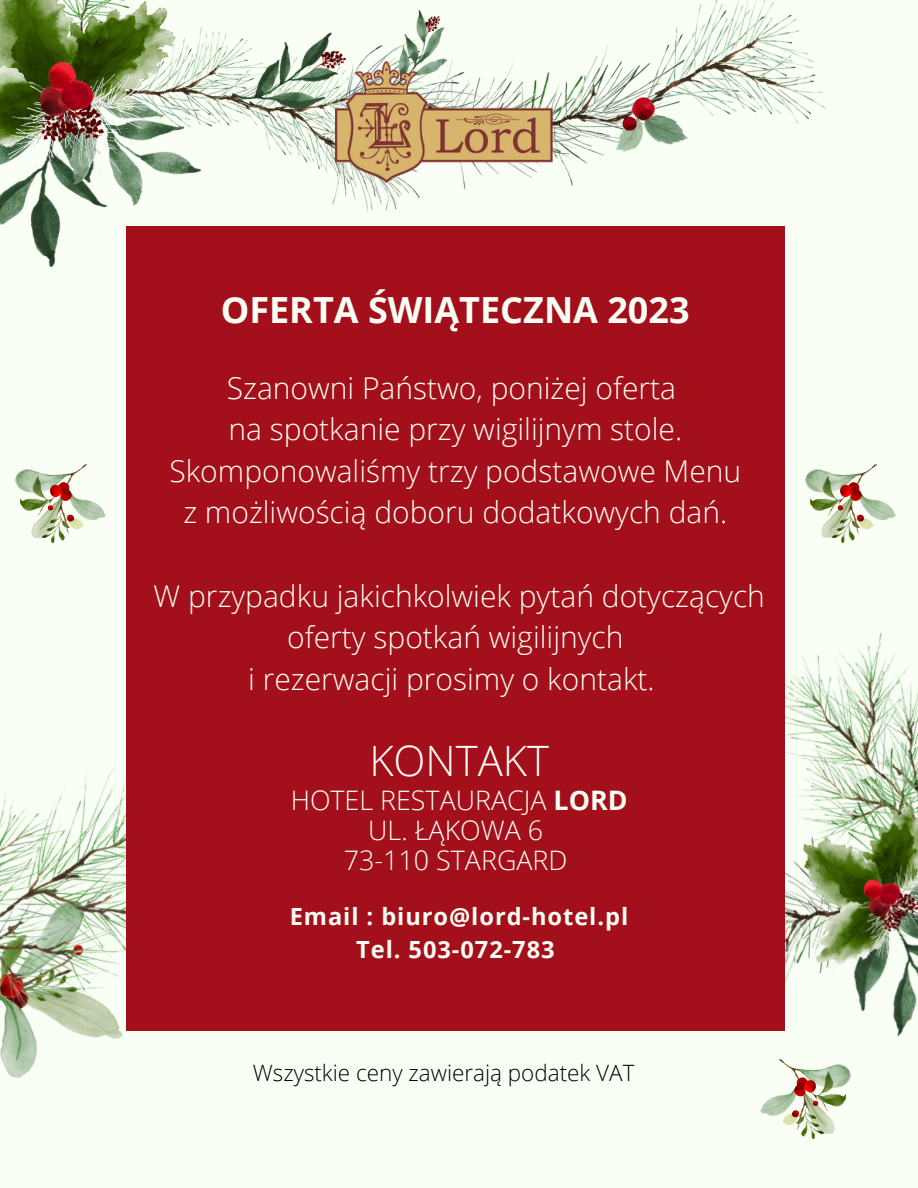
<style>
.page{position:relative;width:918px;height:1188px;background:#fafff5}
.page>*{position:absolute;margin:0;border:0;box-sizing:border-box;transform-origin:0 0}
.t1{font:300 41.85px "Open Sans";color:#fafff5}
.t2{font:700 36px "Open Sans";color:#fafff5}
.t3{font:300 30px/41.7px "Open Sans";color:#fafff5;text-align:center}
.t4{font:300 26.85px "Open Sans";color:#fafff5}
.t5{font:700 23.7px "Open Sans";letter-spacing:.04em;color:#fafff5}
.t6{font:300 22.5px "Open Sans";color:#000}
.s1{font-weight:700}
</style>
<div class="page">
<img style="left:0;top:0;width:826px;height:266px">
<img style="left:785px;top:632px;width:133px;height:85px">
<img style="left:785px;top:717px;width:133px;height:361px">
<img style="left:805px;top:464px;width:90px;height:79px">
<img style="left:760px;top:1059px;width:90px;height:79px">
<img style="left:0;top:765px;width:126px;height:313px">
<div style="left:126px;top:227px;width:659px;height:804px;background:#a3101b"></div>
<img style="left:335px;top:62px;width:218px;height:120px">
<img style="left:15px;top:464px;width:90px;height:79px">
<p class="t2" style="left:221px;top:284px;width:470px">OFERTA ŚWIĄTECZNA 2023</p>
<p class="t3" style="left:227px;top:366px;width:451px">Szanowni Państwo, poniżej oferta</p>
<p class="t3" style="left:169px;top:408px;width:573px">na spotkanie przy wigilijnym stole.<br>Skomponowaliśmy trzy podstawowe Menu</p>
<p class="t3" style="left:183px;top:491px;width:545px">z możliwością doboru dodatkowych dań.</p>
<p class="t3" style="left:154px;top:574px;width:613px">W przypadku jakichkolwiek pytań dotyczących oferty spotkań wigilijnych</p>
<p class="t3" style="left:248px;top:657px;width:408px">i rezerwacji prosimy o kontakt.</p>
<p class="t1" style="left:369px;top:731px;width:181px">KONTAKT</p>
<p class="t4" style="left:291px;top:781px;width:339px">HOTEL RESTAURACJA <span class="s1">LORD</span></p>
<p class="t4" style="left:368px;top:811px;width:176px">UL. ŁĄKOWA 6</p>
<p class="t4" style="left:344px;top:842px;width:225px">73-110 STARGARD</p>
<p class="t5" style="left:290px;top:900px;width:340px">Email : biuro@lord-hotel.pl</p>
<p class="t5" style="left:356px;top:933px;width:200px">Tel. 503-072-783</p>
<p class="t6" style="left:253px;top:1057px;width:383px">Wszystkie ceny zawierają podatek VAT</p>
</div>
